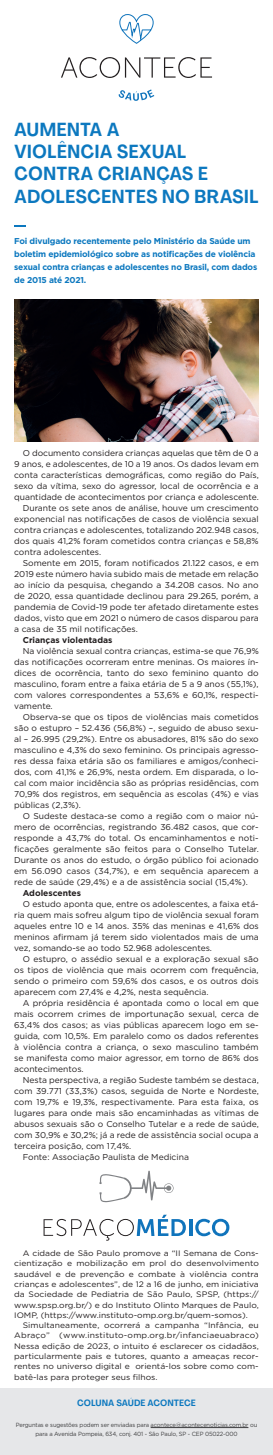
<style>
.page{position:relative;width:273px;height:1455px;background:#fff}
.page>*{position:absolute;margin:0;border:0;box-sizing:border-box;transform-origin:0 0}
.t1{font:700 18.7px/22.4px "Agrandir Text";color:#0c78bf}
.t2{font:700 9px "Agrandir Text";color:#0c78bf}
.TEXTO{font:8.5px/11px "Gotham";color:#231f20;text-align:justify}
.t3{font:700 8.5px/13px "Gotham";letter-spacing:-.02em;color:#0c78bf}
.TEXTO-2{font:700 8.5px "Gotham";color:#231f20}
.TEXTO-3{font:7.9px/10.3px "Gotham";color:#231f20;text-align:justify;scale:1.07 1}
.t4{font:6px/9px "Gotham";letter-spacing:-.02em;color:#3e3e3f;text-align:center;scale:.96 1}
</style>
<div class="page">
<svg style="left:61px;top:57px;width:150px;height:21px"></svg>
<svg style="left:118px;top:89px;width:36px;height:12px"></svg>
<svg style="left:119px;top:14px;width:35px;height:30px"></svg>
<div style="left:0;top:1388px;width:272px;height:66px;background:#e6e7e9"></div>
<hr style="left:150px;top:1427px;width:98px;height:1px;background:#3e3e3f">
<svg style="left:14px;top:225px;width:11px;height:2px"></svg>
<img style="left:14px;top:299px;width:244px;height:142px">
<svg style="left:43px;top:1214px;width:142px;height:26px"></svg>
<svg style="left:189px;top:1219px;width:3px;height:16px"></svg>
<svg style="left:195px;top:1218px;width:34px;height:18px"></svg>
<svg style="left:99px;top:1170px;width:74px;height:32px"></svg>
<p class="t1" style="left:14px;top:118px;width:245px">AUMENTA A<br>VIOLÊNCIA SEXUAL<br>CONTRA CRIANÇAS E<br>ADOLESCENTES NO BRASIL</p>
<p class="t3" style="left:14px;top:234px;width:244px">Foi divulgado recentemente pelo Ministério da Saúde um boletim epidemiológico sobre as notificações de violência sexual contra crianças e adolescentes no Brasil, com dados de 2015 até 2021.</p>
<p class="TEXTO" style="left:14px;top:447px;width:245px;text-indent:9px">O documento considera crianças aquelas que têm de 0 a 9 anos, e adolescentes, de 10 a 19 anos. Os dados levam em conta características demográficas, como região do País, sexo da vítima, sexo do agressor, local de ocorrência e a quantidade de acontecimentos por criança e adolescente.</p>
<p class="TEXTO" style="left:14px;top:502px;width:245px;text-indent:9px">Durante os sete anos de análise, houve um crescimento exponencial nas notificações de casos de violência sexual contra crianças e adolescentes, totalizando 202.948 casos, dos quais 41,2% foram cometidos contra crianças e 58,8% contra adolescentes.</p>
<p class="TEXTO" style="left:14px;top:557px;width:245px;text-indent:9px">Somente em 2015, foram notificados 21.122 casos, e em 2019 este número havia subido mais de metade em relação ao início da pesquisa, chegando a 34.208 casos. No ano de 2020, essa quantidade declinou para 29.265, porém, a pandemia de Covid-19 pode ter afetado diretamente estes dados, visto que em 2021 o número de casos disparou para a casa de 35 mil notificações.</p>
<p class="TEXTO-2" style="left:23px;top:634px;width:91px">Crianças violentadas</p>
<p class="TEXTO" style="left:14px;top:645px;width:245px;text-indent:9px">Na violência sexual contra crianças, estima-se que 76,9% das notificações ocorreram entre meninas. Os maiores ín&shy;dices de ocorrência, tanto do sexo feminino quanto do masculino, foram entre a faixa etária de 5 a 9 anos (55,1%), com valores correspondentes a 53,6% e 60,1%, respecti&shy;vamente.</p>
<p class="TEXTO" style="left:14px;top:711px;width:245px;text-indent:9px">Observa-se que os tipos de violências mais cometidos são o estupro – 52.436 (56,8%) –, seguido de abuso sexu&shy;al – 26.995 (29,2%). Entre os abusadores, 81% são do sexo masculino e 4,3% do sexo feminino. Os principais agresso&shy;res dessa faixa etária são os familiares e amigos/conheci&shy;dos, com 41,1% e 26,9%, nesta ordem. Em disparada, o lo&shy;cal com maior incidência são as próprias residências, com 70,9% dos registros, em sequência as escolas (4%) e vias públicas (2,3%).</p>
<p class="TEXTO" style="left:14px;top:810px;width:245px;text-indent:9px">O Sudeste destaca-se como a região com o maior nú&shy;mero de ocorrências, registrando 36.482 casos, que cor&shy;responde a 43,7% do total. Os encaminhamentos e noti&shy;ficações geralmente são feitos para o Conselho Tutelar.<br>Durante os anos do estudo, o órgão público foi acionado em 56.090 casos (34,7%), e em sequência aparecem a rede de saúde (29,4%) e a de assistência social (15,4%).</p>
<p class="TEXTO-2" style="left:23px;top:887px;width:60px">Adolescentes</p>
<p class="TEXTO" style="left:14px;top:898px;width:245px;text-indent:9px">O estudo aponta que, entre os adolescentes, a faixa etá&shy;ria quem mais sofreu algum tipo de violência sexual foram aqueles entre 10 e 14 anos. 35% das meninas e 41,6% dos meninos afirmam já terem sido violentados mais de uma vez, somando-se ao todo 52.968 adolescentes.</p>
<p class="TEXTO" style="left:14px;top:953px;width:245px;text-indent:9px">O estupro, o assédio sexual e a exploração sexual são os tipos de violência que mais ocorrem com frequência, sendo o primeiro com 59,6% dos casos, e os outros dois aparecem com 27,4% e 4,2%, nesta sequência.</p>
<p class="TEXTO" style="left:14px;top:997px;width:245px;text-indent:9px">A própria residência é apontada como o local em que mais ocorrem crimes de importunação sexual, cerca de 63,4% dos casos; as vias públicas aparecem logo em se&shy;guida, com 10,5%. Em paralelo como os dados referentes à violência contra a criança, o sexo masculino também se manifesta como maior agressor, em torno de 86% dos acontecimentos.</p>
<p class="TEXTO" style="left:14px;top:1074px;width:245px;text-indent:9px">Nesta perspectiva, a região Sudeste também se destaca, com 39.771 (33,3%) casos, seguida de Norte e Nordeste, com 19,7% e 19,3%, respectivamente. Para esta faixa, os lugares para onde mais são encaminhadas as vítimas de abusos sexuais são o Conselho Tutelar e a rede de saúde, com 30,9% e 30,2%; já a rede de assistência social ocupa a terceira posição, com 17,4%.</p>
<p class="TEXTO" style="left:23px;top:1151px;width:167px">Fonte: Associação Paulista de Medicina</p>
<p class="TEXTO-3" style="left:14px;top:1247px;width:229px;text-indent:9px">A cidade de São Paulo promove a “II Semana de Cons&shy;cientização e mobilização em prol do desenvolvimento saudável e de prevenção e combate à violência contra crianças e adolescentes”, de 12 a 16 de junho, em iniciativa da Sociedade de Pediatria de São Paulo, SPSP, (https:// www.spsp.org.br/) e do Instituto Olinto Marques de Paulo, IOMP, (https://www.instituto-omp.org.br/quem-somos).</p>
<p class="TEXTO-3" style="left:14px;top:1319px;width:229px;text-indent:9px">Simultaneamente, ocorrerá a campanha “Infância, eu Abraço” (www.instituto-omp.org.br/infanciaeuabraco)<br>Nessa edição de 2023, o intuito é esclarecer os cidadãos, particularmente pais e tutores, quanto a ameaças recor&shy;rentes no universo digital e orientá-los sobre como com&shy;batê-las para proteger seus filhos.</p>
<p class="t2" style="left:77px;top:1396px;width:120px">COLUNA SAÚDE ACONTECE</p>
<p class="t4" style="left:16px;top:1419px;width:252px">Perguntas e sugestões podem ser enviadas para acontece@acontecenoticias.com.br ou para a Avenida Pompeia, 634, conj. 401 - São Paulo, SP - CEP 05022-000</p>
</div>
